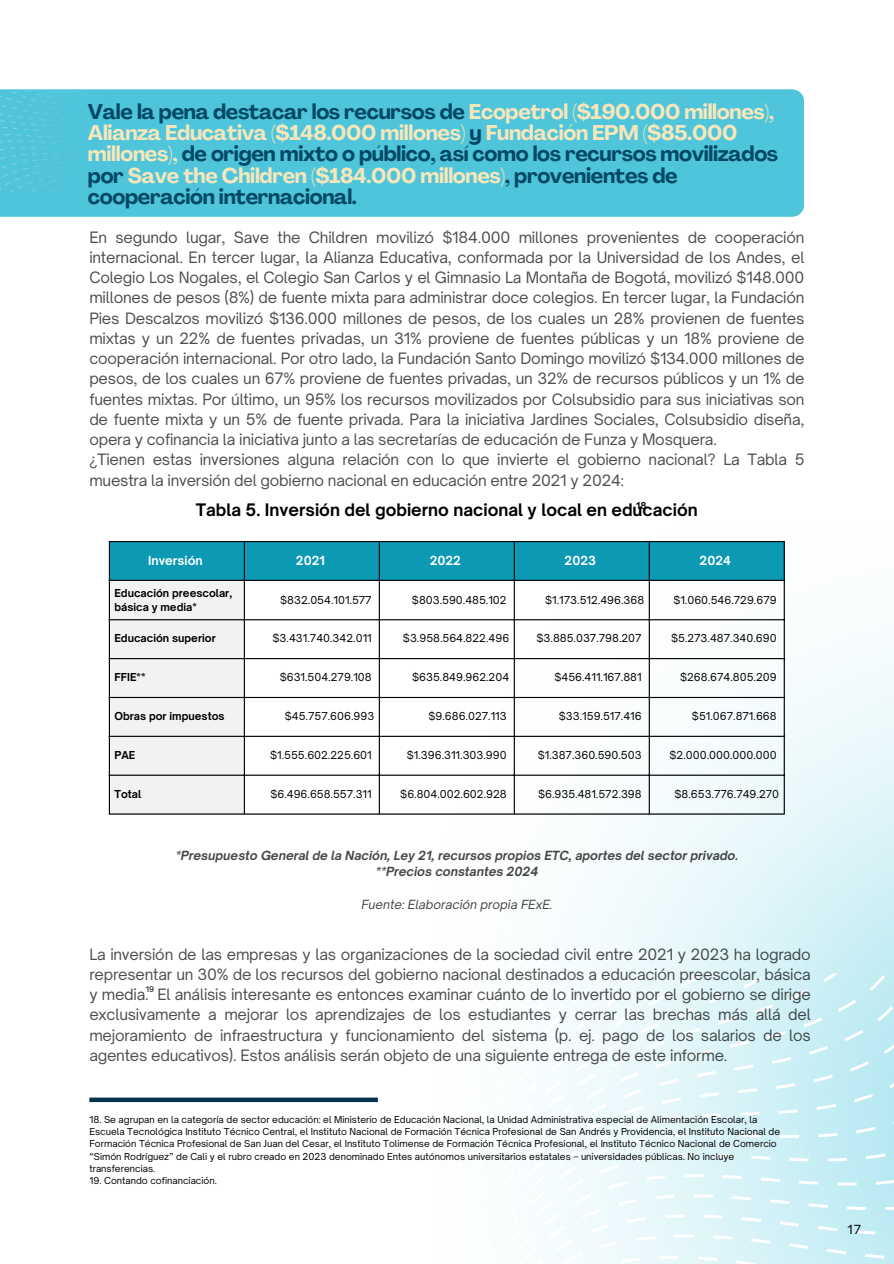
<style>
.page{position:relative;width:894px;height:1264px;background:#fff}
.page>*{position:absolute;margin:0;border:0;box-sizing:border-box;transform-origin:0 0}
.t1{font:700 21px/21.3px "Agrandir";letter-spacing:-.015em;color:#014865}
.t2{font:700 16.5px "Open Sauce One";color:#000}
.t3{font:15px/20.2px "Open Sauce One";letter-spacing:-.015em;color:#000}
.t4{font:italic 700 12px/16px "Open Sauce One";color:#000;text-align:center}
.t5{font:italic 12px "Open Sauce One";color:#000}
.t6{font:700 12px "Open Sauce One";color:#fdfefe}
.t7{font:12px "Open Sauce One";color:#000}
.t8{font:10.5px "Open Sauce One";color:#000}
.t9{font:700 10.5px/14px "Open Sauce One";color:#000}
.t10{font:9.15px/12.3px "Open Sauce One";color:#000}
.t11{font:700 9px "Open Sauce One";color:#000}
.t12{font:7.5px "Open Sauce One";color:#000}
.s1{color:#f7e6ba}
</style>
<div class="page">
<img style="left:435px;top:541px;width:458px;height:432px">
<img style="left:548px;top:973px;width:345px;height:290px">
<svg style="left:110px;top:542px;width:673px;height:271px"></svg>
<hr style="left:109px;top:542px;width:1px;height:271px;background:#000">
<hr style="left:244px;top:542px;width:1px;height:271px;background:#000">
<hr style="left:378px;top:542px;width:2px;height:271px;background:#000">
<hr style="left:513px;top:542px;width:1px;height:271px;background:#000">
<hr style="left:648px;top:542px;width:1px;height:271px;background:#000">
<hr style="left:783px;top:542px;width:1px;height:271px;background:#000">
<hr style="left:109px;top:541px;width:675px;height:1px;background:#000">
<hr style="left:109px;top:580px;width:675px;height:1px;background:#000">
<hr style="left:109px;top:619px;width:675px;height:1px;background:#000">
<hr style="left:109px;top:658px;width:675px;height:1px;background:#000">
<hr style="left:109px;top:697px;width:675px;height:1px;background:#000">
<hr style="left:109px;top:735px;width:675px;height:2px;background:#000">
<hr style="left:109px;top:774px;width:675px;height:1px;background:#000">
<hr style="left:109px;top:813px;width:675px;height:1px;background:#000">
<div style="left:89px;top:1097px;width:289px;height:5px;background:#03324f"></div>
<div style="left:0;top:89px;width:804px;height:128px;background:#4ec5da"></div>
<div style="left:0;top:105px;width:111px;height:88px;background:#4ec5da"></div>
<p class="t1" style="left:88px;top:101px;width:691px">Vale la pena destacar los recursos de <span class="s1">Ecopetrol ($190.000 millones), Alianza Educativa ($148.000 millones)</span> y <span class="s1">Fundación EPM ($85.000 millones),</span> de origen mixto o público, así como los recursos movilizados por <span class="s1">Save the Children ($184.000 millones)</span>, provenientes de cooperación internacional.</p>
<p class="t3" style="left:89px;top:226px;width:716px">En segundo lugar, Save the Children movilizó $184.000 millones provenientes de cooperación internacional. En tercer lugar, la Alianza Educativa, conformada por la Universidad de los Andes, el Colegio Los Nogales, el Colegio San Carlos y el Gimnasio La Montaña de Bogotá, movilizó $148.000 millones de pesos (8%) de fuente mixta para administrar doce colegios. En tercer lugar, la Fundación Pies Descalzos movilizó $136.000 millones de pesos, de los cuales un 28% provienen de fuentes mixtas y un 22% de fuentes privadas, un 31% proviene de fuentes públicas y un 18% proviene de cooperación internacional. Por otro lado, la Fundación Santo Domingo movilizó $134.000 millones de pesos, de los cuales un 67% proviene de fuentes privadas, un 32% de recursos públicos y un 1% de fuentes mixtas. Por último, un 95% los recursos movilizados por Colsubsidio para sus iniciativas son de fuente mixta y un 5% de fuente privada. Para la iniciativa Jardines Sociales, Colsubsidio diseña, opera y cofinancia la iniciativa junto a las secretarías de educación de Funza y Mosquera.<br>¿Tienen estas inversiones alguna relación con lo que invierte el gobierno nacional? La Tabla 5 muestra la inversión del gobierno nacional en educación entre 2021 y 2024:</p>
<p class="t11" style="left:636px;top:499px;width:12px">18</p>
<p class="t2" style="left:196px;top:499px;width:503px">Tabla 5. Inversión del gobierno nacional y local en educación</p>
<p class="t6" style="left:148px;top:552px;width:56px">Inversión</p>
<p class="t6" style="left:296px;top:552px;width:30px">2021</p>
<p class="t6" style="left:429px;top:552px;width:33px">2022</p>
<p class="t6" style="left:564px;top:552px;width:33px">2023</p>
<p class="t6" style="left:699px;top:552px;width:33px">2024</p>
<p class="t9" style="left:114px;top:585px;width:119px">Educación preescolar, básica y media*</p>
<p class="t8" style="left:280px;top:593px;width:93px">$832.054.101.577</p>
<p class="t8" style="left:412px;top:593px;width:96px">$803.590.485.102</p>
<p class="t8" style="left:545px;top:593px;width:100px">$1.173.512.496.368</p>
<p class="t8" style="left:673px;top:593px;width:105px">$1.060.546.729.679</p>
<p class="t9" style="left:114px;top:631px;width:103px">Educación superior</p>
<p class="t8" style="left:272px;top:631px;width:101px">$3.431.740.342.011</p>
<p class="t8" style="left:403px;top:631px;width:108px">$3.958.564.822.496</p>
<p class="t8" style="left:536px;top:631px;width:107px">$3.885.037.798.207</p>
<p class="t8" style="left:670px;top:631px;width:107px">$5.273.487.340.690</p>
<p class="t9" style="left:114px;top:670px;width:33px">FFIE**</p>
<p class="t8" style="left:279px;top:670px;width:93px">$631.504.279.108</p>
<p class="t8" style="left:412px;top:670px;width:98px">$635.849.962.204</p>
<p class="t8" style="left:554px;top:670px;width:89px">$456.411.167.881</p>
<p class="t8" style="left:680px;top:670px;width:98px">$268.674.805.209</p>
<p class="t9" style="left:114px;top:709px;width:112px">Obras por impuestos</p>
<p class="t8" style="left:285px;top:709px;width:91px">$45.757.606.993</p>
<p class="t8" style="left:428px;top:709px;width:80px">$9.686.027.113</p>
<p class="t8" style="left:558px;top:709px;width:84px">$33.159.517.416</p>
<p class="t8" style="left:691px;top:709px;width:86px">$51.067.871.668</p>
<p class="t9" style="left:114px;top:747px;width:22px">PAE</p>
<p class="t8" style="left:270px;top:748px;width:103px">$1.555.602.225.601</p>
<p class="t8" style="left:407px;top:748px;width:101px">$1.396.311.303.990</p>
<p class="t8" style="left:537px;top:748px;width:105px">$1.387.360.590.503</p>
<p class="t8" style="left:669px;top:748px;width:109px">$2.000.000.000.000</p>
<p class="t9" style="left:114px;top:786px;width:28px">Total</p>
<p class="t8" style="left:270px;top:787px;width:103px">$6.496.658.557.311</p>
<p class="t8" style="left:400px;top:787px;width:108px">$6.804.002.602.928</p>
<p class="t8" style="left:538px;top:787px;width:105px">$6.935.481.572.398</p>
<p class="t8" style="left:674px;top:787px;width:106px">$8.653.776.749.270</p>
<p class="t4" style="left:175px;top:847px;width:564px">*Presupuesto General de la Nación, Ley 21, recursos propios ETC, aportes del sector privado. **Precios constantes 2024</p>
<p class="t5" style="left:361px;top:896px;width:193px">Fuente: Elaboración propia FExE.</p>
<p class="t3" style="left:89px;top:943px;width:722px;text-align:justify">La inversión de las empresas y las organizaciones de la sociedad civil entre 2021 y 2023 ha logrado representar un 30% de los recursos del gobierno nacional destinados a educación preescolar, básica y media. El análisis interesante es entonces examinar cuánto de lo invertido por el gobierno se dirige exclusivamente a mejorar los aprendizajes de los estudiantes y cerrar las brechas más allá del mejoramiento de infraestructura y funcionamiento del sistema (p. ej. pago de los salarios de los agentes educativos). Estos análisis serán objeto de una siguiente entrega de este informe.</p>
<p class="t12" style="left:146px;top:984px;width:10px">19</p>
<p class="t10" style="left:89px;top:1112px;width:692px">18. Se agrupan en la categoría de sector educación: el Ministerio de Educación Nacional, la Unidad Administrativa especial de Alimentación Escolar, la Escuela Tecnológica Instituto Técnico Central, el Instituto Nacional de Formación Técnica Profesional de San Andrés y Providencia, el Instituto Nacional de Formación Técnica Profesional de San Juan del Cesar, el Instituto Tolimense de Formación Técnica Profesional, el Instituto Técnico Nacional de Comercio “Simón Rodríguez” de Cali y el rubro creado en 2023 denominado Entes autónomos universitarios estatales – universidades públicas. No incluye transferencias.</p>
<p class="t10" style="left:89px;top:1174px;width:129px">19. Contando cofinanciación.</p>
<p class="t7" style="left:847px;top:1221px;width:15px">17</p>
</div>
